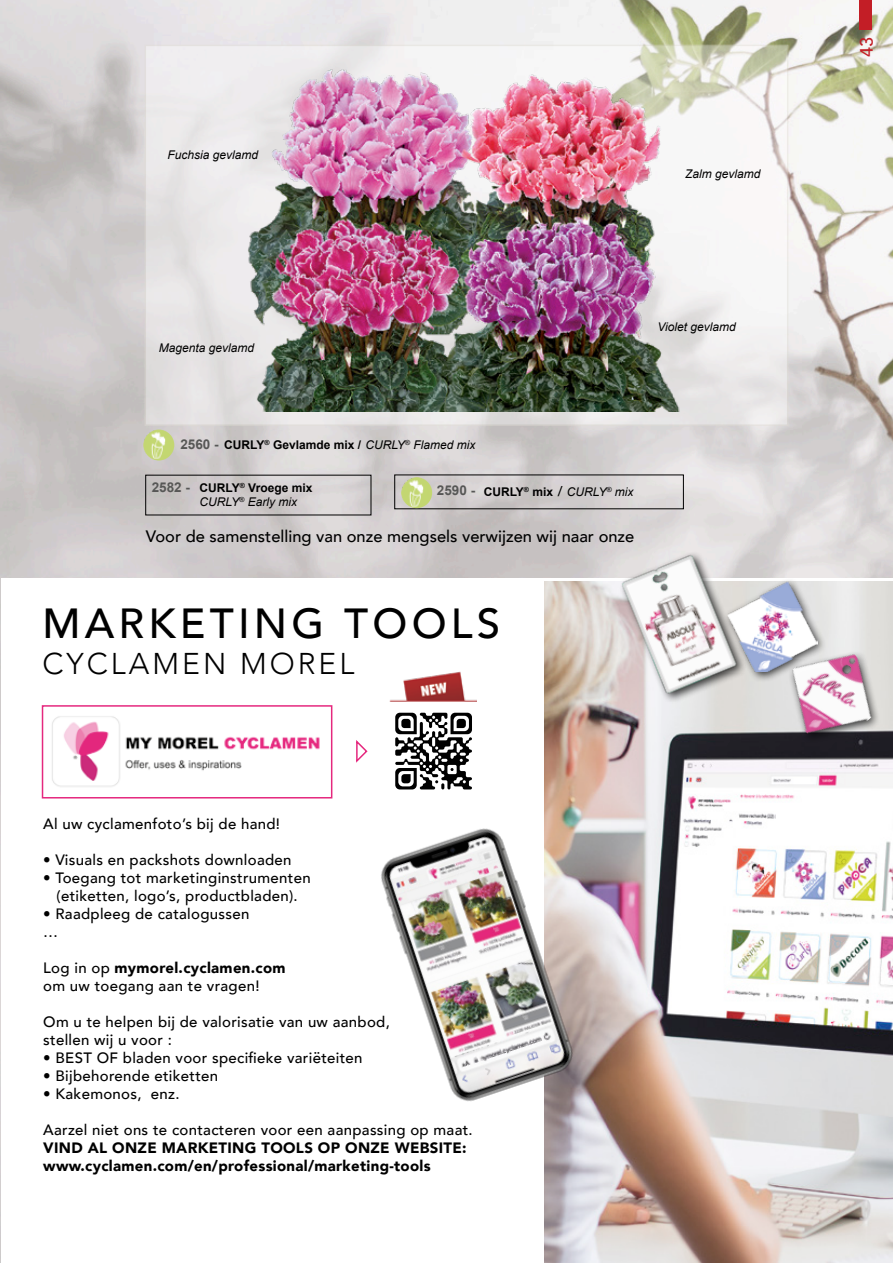
<style>
.page{position:relative;width:893px;height:1263px;background:#fff}
.page>*{position:absolute;margin:0;border:0;box-sizing:border-box;transform-origin:0 0}
.t1{font:500 42px "Avenir";letter-spacing:.1em;color:#000}
.t2{font:300 30px "Avenir";letter-spacing:.1em;color:#000}
.t3{font:500 18px "Avenir";color:#c31e26}
.t4{font:500 16.5px "Avenir";color:#000}
.t5{font:500 15px "Avenir";letter-spacing:.02em;color:#000}
.t6{font:900 15px "Avenir";letter-spacing:.02em;color:#000}
.t7{font:700 13.5px "Arial";color:#575756}
.t8{font:700 12px "Arial";color:#000}
.t9{font:italic 12px "Arial";color:#000}
.s1{font-weight:400;font-style:italic}
.s2{font-family:"Josefin Sans";font-weight:400;font-size:13.5px}
.s3{font-weight:500}
</style>
<div class="page">
<img style="left:0;top:0;width:893px;height:1263px">
<svg style="left:145px;top:45px;width:643px;height:381px"></svg>
<img style="left:219px;top:65px;width:467px;height:347px">
<div style="left:859px;top:0;width:13px;height:30px;background:#c31e26"></div>
<div style="left:1px;top:578px;width:892px;height:685px;background:#fff"></div>
<img style="left:143px;top:429px;width:31px;height:31px;border-radius:16px">
<img style="left:401px;top:477px;width:31px;height:31px;border-radius:16px">
<img style="left:52px;top:716px;width:268px;height:71px">
<div style="left:42px;top:705px;width:290px;height:93px;border:2px solid #e5287e"></div>
<img style="left:389px;top:671px;width:88px;height:31px">
<img style="left:544px;top:581px;width:349px;height:682px">
<img style="left:381px;top:782px;width:238px;height:364px">
<svg style="left:356px;top:740px;width:12px;height:23px"></svg>
<img style="left:613px;top:546px;width:131px;height:156px">
<div style="left:723px;top:577px;width:104px;height:106px;background:#000;opacity:.75"></div>
<img style="left:727px;top:581px;width:90px;height:90px">
<img style="left:770px;top:632px;width:123px;height:124px">
<svg style="left:395px;top:713px;width:77px;height:76px"></svg>
<p class="t9" style="left:167px;top:147px;width:92px">Fuchsia gevlamd</p>
<p class="t9" style="left:685px;top:166px;width:77px">Zalm gevlamd</p>
<p class="t9" style="left:159px;top:340px;width:97px">Magenta gevlamd</p>
<p class="t9" style="left:657px;top:319px;width:80px">Violet gevlamd</p>
<p class="t7" style="left:180px;top:435px;width:40px">2560 -</p>
<p class="t7" style="left:152px;top:479px;width:40px">2582 -</p>
<p class="t7" style="left:437px;top:481px;width:40px">2590 -</p>
<p class="t8" style="left:224px;top:437px;width:253px">CURLY<sup>®</sup> Gevlamde mix / <span class="s1">CURLY</span><sup>®</sup> <span class="s1">Flamed mix</span></p>
<p class="t8" style="left:200px;top:479px;width:114px">CURLY<sup>®</sup> Vroege mix</p>
<p class="t9" style="left:200px;top:494px;width:99px">CURLY<sup>®</sup> Early mix</p>
<p class="t8" style="left:484px;top:484px;width:151px">CURLY<sup>®</sup> mix <span class="s2">/</span> <span class="s1">CURLY</span><sup>®</sup> <span class="s1">mix</span></p>
<p class="t4" style="left:146px;top:522px;width:490px">Voor de samenstelling van onze mengsels verwijzen wij naar onze</p>
<p class="t1" style="left:43px;top:587px;width:459px">MARKETING TOOLS</p>
<p class="t2" style="left:43px;top:646px;width:313px">CYCLAMEN MOREL</p>
<p class="t5" style="left:43px;top:811px;width:238px">Al uw cyclamenfoto’s bij de hand!</p>
<p class="t5" style="left:43px;top:847px;width:250px">• Visuals en packshots downloaden</p>
<p class="t5" style="left:43px;top:865px;width:269px">• Toegang tot marketinginstrumenten</p>
<p class="t5" style="left:57px;top:883px;width:243px">(etiketten, logo’s, productbladen).</p>
<p class="t5" style="left:43px;top:901px;width:208px">• Raadpleeg de catalogussen</p>
<p class="t5" style="left:43px;top:919px;width:17px">…</p>
<p class="t6" style="left:43px;top:955px;width:244px"><span class="s3">Log in op</span> mymorel.cyclamen.com</p>
<p class="t5" style="left:43px;top:973px;width:218px">om uw toegang aan te vragen!</p>
<p class="t5" style="left:43px;top:1009px;width:348px">Om u te helpen bij de valorisatie van uw aanbod,</p>
<p class="t5" style="left:43px;top:1027px;width:130px">stellen wij u voor :</p>
<p class="t5" style="left:43px;top:1045px;width:321px">• BEST OF bladen voor specifieke variëteiten</p>
<p class="t5" style="left:43px;top:1063px;width:177px">• Bijbehorende etiketten</p>
<p class="t5" style="left:43px;top:1081px;width:138px">• Kakemonos, enz.</p>
<p class="t5" style="left:43px;top:1117px;width:431px">Aarzel niet ons te contacteren voor een aanpassing op maat.</p>
<p class="t6" style="left:43px;top:1135px;width:425px">VIND AL ONZE MARKETING TOOLS OP ONZE WEBSITE:</p>
<p class="t6" style="left:43px;top:1153px;width:389px">www.cyclamen.com/en/professional/marketing-tools</p>
<p class="t3" style="left:851px;top:57px;width:22px;rotate:-90deg">43</p>
</div>
